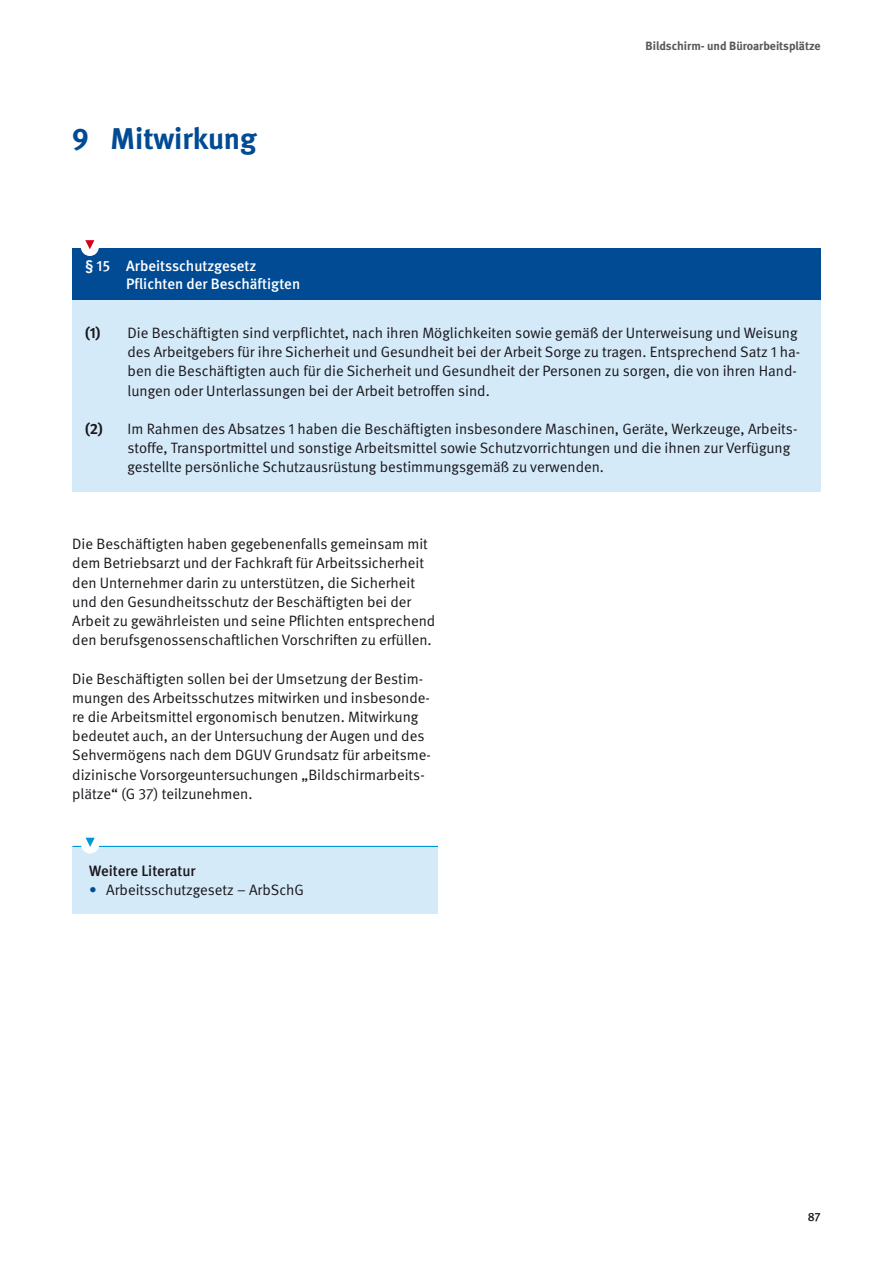
<style>
.page{position:relative;width:893px;height:1263px;background:#fff}
.page>*{position:absolute;margin:0;border:0;box-sizing:border-box;transform-origin:0 0}
.t1{font:700 30px "DGUV Meta";color:#004b94}
.t2{font:15px/19.2px "DGUV Meta";color:#1a171c}
.t3{font:500 15px/18px "DGUV Meta";color:#fff}
.t4{font:500 15px "DGUV Meta";letter-spacing:-.005em;color:#1a171c}
.t5{font:700 12px "DGUV Meta";color:#58585a}
.t6{font:500 12px "DGUV Meta";color:#1a171c}
.s1{font-weight:700}
.s2{color:#004b94}
</style>
<div class="page">
<div style="left:72px;top:251px;width:749px;height:241px;background:#d4eaf8"></div>
<div style="left:72px;top:249px;width:749px;height:51px;background:#004b94"></div>
<div style="left:81px;top:238px;width:18px;height:18px;background:#fff;border-radius:50%"></div>
<svg style="left:85px;top:240px;width:9px;height:9px"></svg>
<div style="left:72px;top:846px;width:366px;height:68px;background:#d4eaf8"></div>
<hr style="left:73px;top:846px;width:365px;height:1px;background:#0095d8">
<div style="left:81px;top:835px;width:18px;height:18px;background:#fff;border-radius:50%"></div>
<svg style="left:86px;top:838px;width:9px;height:9px"></svg>
<h1 class="t1" style="left:72px;top:121px;width:186px">9 Mitwirkung</h1>
<p class="t3" style="left:126px;top:257px;width:175px;text-indent:-41px">§ 15 Arbeitsschutzgesetz<br>Pflichten der Beschäftigten</p>
<p class="t5" style="left:646px;top:39px;width:177px">Bildschirm- und Büroarbeitsplätze</p>
<p class="t2" style="left:128px;top:324px;width:674px;text-indent:-43px"><span class="s1">(1)</span> Die Beschäftigten sind verpflichtet, nach ihren Möglichkeiten sowie gemäß der Unterweisung und Weisung des Arbeitgebers für ihre Sicherheit und Gesundheit bei der Arbeit Sorge zu tragen. Entsprechend Satz 1 ha&shy;ben die Beschäftigten auch für die Sicherheit und Gesundheit der Personen zu sorgen, die von ihren Hand&shy;lungen oder Unterlassungen bei der Arbeit betroffen sind.</p>
<p class="t2" style="left:128px;top:420px;width:671px;text-indent:-43px"><span class="s1">(2)</span> Im Rahmen des Absatzes 1 haben die Beschäftigten insbesondere Maschinen, Geräte, Werkzeuge, Arbeits&shy;stoffe, Transportmittel und sonstige Arbeitsmittel sowie Schutzvorrichtungen und die ihnen zur Verfügung gestellte persönliche Schutzausrüstung bestimmungsgemäß zu verwenden.</p>
<p class="t2" style="left:72px;top:535px;width:365px">Die Beschäftigten haben gegebenenfalls gemeinsam mit dem Betriebsarzt und der Fachkraft für Arbeitssicherheit den Unternehmer darin zu unterstützen, die Sicherheit und den Gesundheitsschutz der Beschäftigten bei der Arbeit zu gewährleisten und seine Pflichten entsprechend den berufsgenossenschaftlichen Vorschriften zu erfüllen.</p>
<p class="t2" style="left:72px;top:669px;width:360px">Die Beschäftigten sollen bei der Umsetzung der Bestim&shy;mungen des Arbeitsschutzes mitwirken und insbesonde&shy;re die Arbeitsmittel ergonomisch benutzen. Mitwirkung bedeutet auch, an der Untersuchung der Augen und des Sehvermögens nach dem DGUV Grundsatz für arbeitsme&shy;dizinische Vorsorgeuntersuchungen „Bildschirmarbeits&shy;plätze“ (G 37) teilzunehmen.</p>
<p class="t4" style="left:89px;top:862px;width:108px">Weitere Literatur</p>
<p class="t2" style="left:89px;top:880px;width:216px"><span class="s2">•</span> Arbeitsschutzgesetz – ArbSchG</p>
<p class="t6" style="left:808px;top:1210px;width:14px">87</p>
</div>
